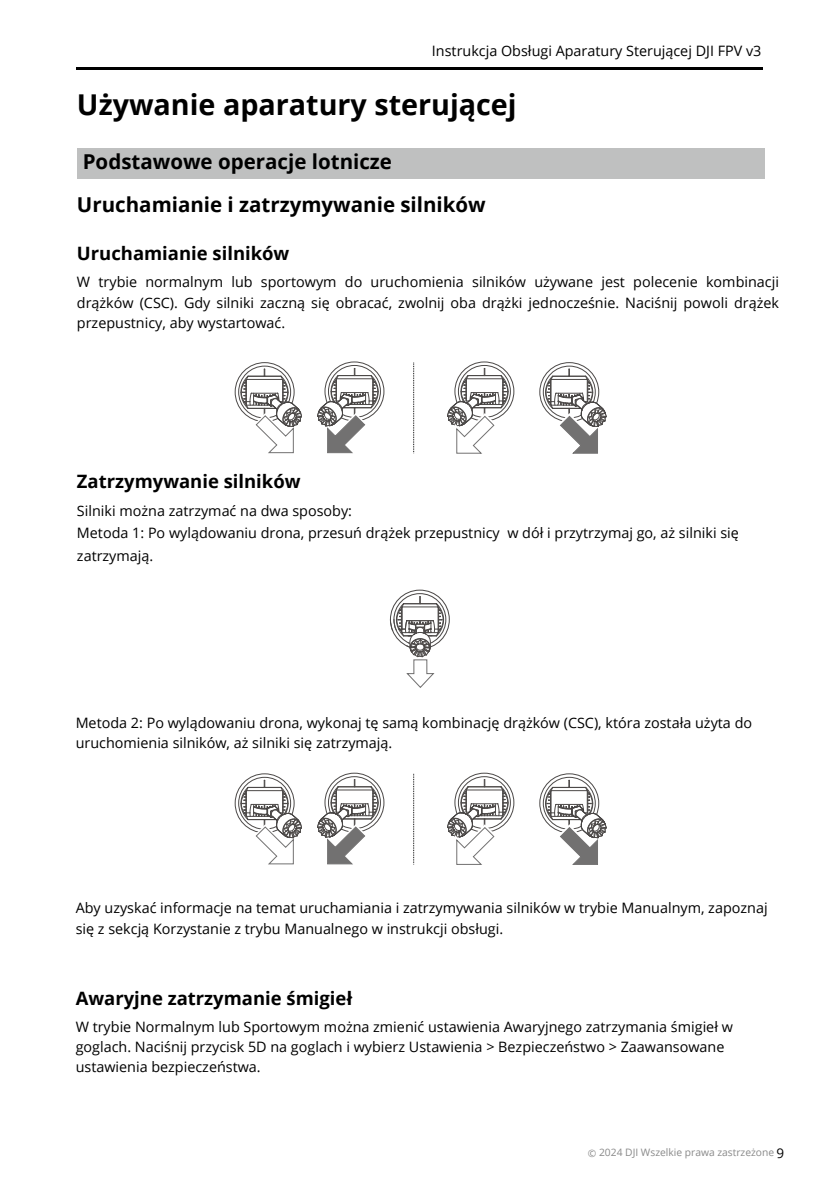
<style>
.page{position:relative;width:840px;height:1191px;background:#fff}
.page>*{position:absolute;margin:0;border:0;box-sizing:border-box;transform-origin:0 0}
.t1{font:700 28.6px "Open Sans";color:#000}
.t2{font:700 20.4px/42.6px "Open Sans";color:#000}
.t3{font:700 18.4px "Open Sans";color:#000}
.t4{font:14.4px/20px "Open Sans";color:#000}
.t5{font:10.2px "Open Sans";color:#898989}
.s1{font-size:13.4px;color:#000}
</style>
<div class="page">
<hr style="left:77px;top:67px;width:685px;height:2px;background:#000">
<div style="left:77px;top:148px;width:686px;height:31px;background:#bfc0c0"></div>
<svg style="left:317px;top:361px;width:67px;height:93px"></svg>
<svg style="left:234px;top:362px;width:68px;height:92px"></svg>
<svg style="left:447px;top:361px;width:66px;height:93px"></svg>
<svg style="left:539px;top:362px;width:67px;height:92px"></svg>
<svg style="left:413px;top:362px;width:1px;height:91px"></svg>
<svg style="left:317px;top:772px;width:67px;height:93px"></svg>
<svg style="left:234px;top:773px;width:68px;height:92px"></svg>
<svg style="left:447px;top:772px;width:66px;height:93px"></svg>
<svg style="left:539px;top:773px;width:67px;height:92px"></svg>
<svg style="left:413px;top:774px;width:1px;height:90px"></svg>
<svg style="left:390px;top:589px;width:59px;height:99px"></svg>
<p class="t4" style="left:431px;top:41px;width:331px">Instrukcja Obsługi Aparatury Sterującej DJI FPV v3</p>
<h1 class="t1" style="left:77px;top:84px;width:441px">Używanie aparatury sterującej</h1>
<h2 class="t2" style="left:77px;top:140px;width:410px">Podstawowe operacje lotnicze<br>Uruchamianie i zatrzymywanie silników</h2>
<p class="t3" style="left:77px;top:240px;width:214px">Uruchamianie silników</p>
<p class="t4" style="left:77px;top:272px;width:703px;text-align:justify">W trybie normalnym lub sportowym do uruchomienia silników używane jest polecenie kombinacji drążków (CSC). Gdy silniki zaczną się obracać, zwolnij oba drążki jednocześnie. Naciśnij powoli drążek przepustnicy, aby wystartować.</p>
<p class="t3" style="left:77px;top:468px;width:225px">Zatrzymywanie silników</p>
<p class="t4" style="left:77px;top:498px;width:663px;line-height:22.8px">Silniki można zatrzymać na dwa sposoby:<br>Metoda 1: Po wylądowaniu drona, przesuń drążek przepustnicy w dół i przytrzymaj go, aż silniki się zatrzymają.</p>
<p class="t4" style="left:76px;top:712px;width:677px">Metoda 2: Po wylądowaniu drona, wykonaj tę samą kombinację drążków (CSC), która została użyta do uruchomienia silników, aż silniki się zatrzymają.</p>
<p class="t4" style="left:76px;top:896px;width:693px;line-height:21px">Aby uzyskać informacje na temat uruchamiania i zatrzymywania silników w trybie Manualnym, zapoznaj się z sekcją Korzystanie z trybu Manualnego w instrukcji obsługi.</p>
<p class="t3" style="left:76px;top:985px;width:278px">Awaryjne zatrzymanie śmigieł</p>
<p class="t4" style="left:76px;top:1016px;width:658px">W trybie Normalnym lub Sportowym można zmienić ustawienia Awaryjnego zatrzymania śmigieł w goglach. Naciśnij przycisk 5D na goglach i wybierz Ustawienia &gt; Bezpieczeństwo &gt; Zaawansowane ustawienia bezpieczeństwa.</p>
<p class="t5" style="left:587px;top:1145px;width:197px">© 2024 DJI Wszelkie prawa zastrzeżone <span class="s1">9</span></p>
</div>
